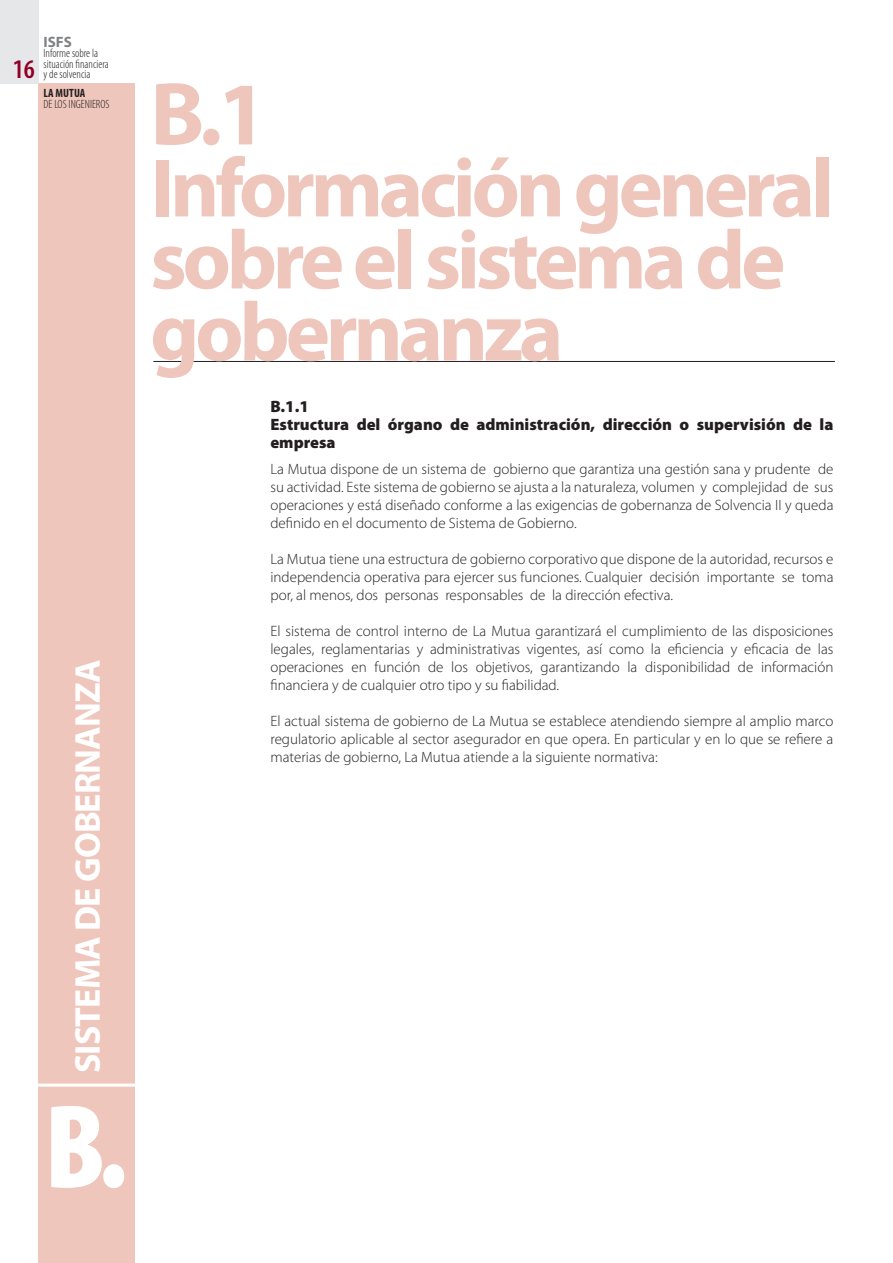
<style>
.page{position:relative;width:893px;height:1263px;background:#fff}
.page>*{position:absolute;margin:0;border:0;box-sizing:border-box;transform-origin:0 0}
.t1{font:900 condensed 120px "Myriad Pro";color:#fff}
.t2{font:700 90px "Myriad Pro";color:#efc6bc}
.t3{font:700 84px/72px "Myriad Pro";letter-spacing:-.05em;color:#efc6bc}
.t4{font:700 36px "Myriad Pro";letter-spacing:-.025em;color:#fff}
.t5{font:600 condensed 27px "Myriad Pro";color:#900126}
.t6{font:900 16.5px/18px "Myriad Pro";color:#231f20}
.t7{font:300 15px/18px "Myriad Pro";color:#231f20;text-align:justify}
.t8{font:700 15px "Myriad Pro";color:#808285}
.t9{font:300 condensed 12px/10.5px "Myriad Pro";color:#231f20}
.t10{font:700 condensed 12px "Myriad Pro";color:#231f20}
</style>
<div class="page">
<div style="left:38px;top:84px;width:97px;height:1179px;background:#efc6bc"></div>
<div style="left:0;top:0;width:38px;height:84px;background:#e6e7e9"></div>
<hr style="left:27px;top:1083px;width:116px;height:3px;background:#fff">
<hr style="left:153px;top:361px;width:682px;height:1px;background:#231f20">
<h3 class="t5" style="left:13px;top:52px;width:24px">16</h3>
<p class="t8" style="left:44px;top:32px;width:30px">ISFS</p>
<p class="t9" style="left:44px;top:48px;width:67px">Informe sobre la situación financiera y de solvencia</p>
<p class="t10" style="left:44px;top:86px;width:43px">LA MUTUA</p>
<p class="t9" style="left:44px;top:98px;width:68px">DE LOS INGENIEROS</p>
<h3 class="t4" style="left:64px;top:1073px;width:415px;rotate:-90deg">SISTEMA DE GOBERNANZA</h3>
<h1 class="t1" style="left:44px;top:1070px;width:85px">B.</h1>
<p class="t2" style="left:150px;top:55px;width:119px">B.1</p>
<p class="t3" style="left:150px;top:149px;width:685px">Información general sobre el sistema de gobernanza</p>
<p class="t6" style="left:270px;top:397px;width:40px">B.1.1</p>
<p class="t6" style="left:270px;top:415px;width:564px">Estructura del órgano de administración, dirección o supervisión de la empresa</p>
<p class="t7" style="left:270px;top:460px;width:565px">La Mutua dispone de un sistema de gobierno que garantiza una gestión sana y prudente de su actividad. Este sistema de gobierno se ajusta a la naturaleza, volumen y complejidad de sus operaciones y está diseñado conforme a las exigencias de gobernanza de Solvencia II y queda definido en el documento de Sistema de Gobierno.</p>
<p class="t7" style="left:270px;top:550px;width:565px">La Mutua tiene una estructura de gobierno corporativo que dispone de la autoridad, recursos e independencia operativa para ejercer sus funciones. Cualquier decisión importante se toma por, al menos, dos personas responsables de la dirección efectiva.</p>
<p class="t7" style="left:270px;top:622px;width:565px">El sistema de control interno de La Mutua garantizará el cumplimiento de las disposiciones legales, reglamentarias y administrativas vigentes, así como la eficiencia y eficacia de las operaciones en función de los objetivos, garantizando la disponibilidad de información financiera y de cualquier otro tipo y su fiabilidad.</p>
<p class="t7" style="left:270px;top:712px;width:565px">El actual sistema de gobierno de La Mutua se establece atendiendo siempre al amplio marco regulatorio aplicable al sector asegurador en que opera. En particular y en lo que se refiere a materias de gobierno, La Mutua atiende a la siguiente normativa:</p>
</div>
